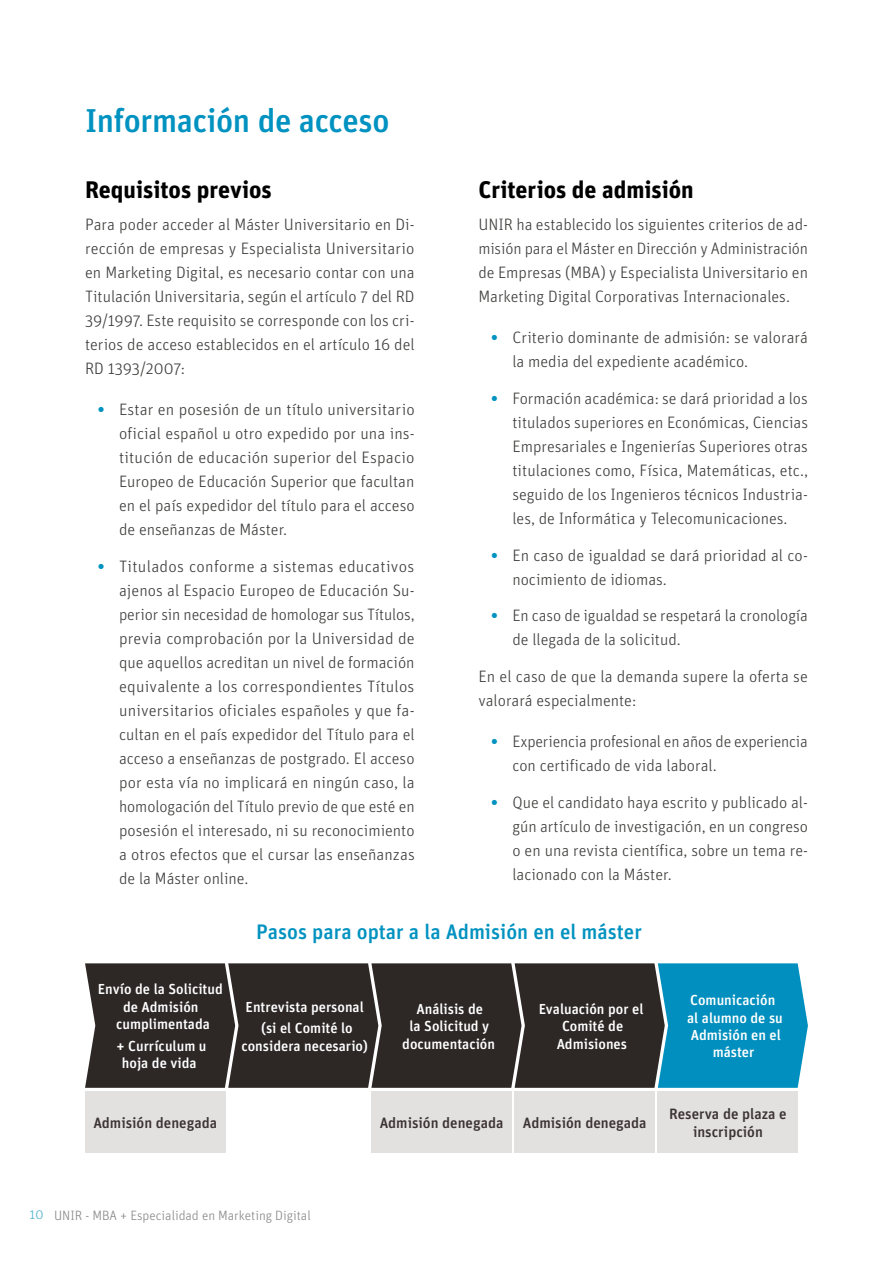
<style>
.page{position:relative;width:893px;height:1263px;background:#fff}
.page>*{position:absolute;margin:0;border:0;box-sizing:border-box;transform-origin:0 0}
.t1{font:500 33px "Unit OT";letter-spacing:-.01em;color:#0092c0}
.t2{font:700 24px "Unit OT";color:#000}
.t3{font:500 21px "Unit OT";color:#0092c0}
.t4{font:300 16.5px/24px "Unit OT";color:#3c3c3b;text-align:justify}
.t5{font:500 15px/18px "Unit OT";color:#3a3332;text-align:center}
.t6{font:500 14.55px/17.4px "Unit OT";color:#fff;text-align:center}
.t7{font:300 13.5px "Unit OT";color:#878787}
.s1{font-weight:700;color:#0092c0}
.s2{color:#4eaece}
</style>
<div class="page">
<div style="left:515px;top:1091px;width:140px;height:62px;background:#e3e0e0"></div>
<div style="left:85px;top:1091px;width:140px;height:62px;background:#e3e0e0"></div>
<div style="left:371px;top:1091px;width:141px;height:62px;background:#e3e0e0"></div>
<div style="left:658px;top:1091px;width:140px;height:62px;background:#e3e0e0"></div>
<svg style="left:85px;top:963px;width:723px;height:125px;background:#2c424b"></svg>
<h1 class="t1" style="left:85px;top:100px;width:306px">Información de acceso</h1>
<h2 class="t2" style="left:85px;top:174px;width:188px">Requisitos previos</h2>
<p class="t4" style="left:85px;top:212px;width:331px">Para poder acceder al Máster Universitario en Di&shy;rección de empresas y Especialista Universitario en Marketing Digital, es necesario contar con una Titulación Universitaria, según el artículo 7 del RD 39/1997. Este requisito se corresponde con los cri&shy;terios de acceso establecidos en el artículo 16 del RD 1393/2007:</p>
<p class="t4" style="left:119px;top:398px;width:297px;text-indent:-21px"><span class="s1">•</span> Estar en posesión de un título universitario oficial español u otro expedido por una ins&shy;titución de educación superior del Espacio Europeo de Educación Superior que facultan en el país expedidor del título para el acceso de enseñanzas de Máster.</p>
<p class="t4" style="left:119px;top:554px;width:297px;text-indent:-21px"><span class="s1">•</span> Titulados conforme a sistemas educativos ajenos al Espacio Europeo de Educación Su&shy;perior sin necesidad de homologar sus Títulos, previa comprobación por la Universidad de que aquellos acreditan un nivel de formación equivalente a los correspondientes Títulos universitarios oficiales españoles y que fa&shy;cultan en el país expedidor del Título para el acceso a enseñanzas de postgrado. El acceso por esta vía no implicará en ningún caso, la homologación del Título previo de que esté en posesión el interesado, ni su reconocimiento a otros efectos que el cursar las enseñanzas de la Máster online.</p>
<h2 class="t2" style="left:478px;top:174px;width:217px">Criterios de admisión</h2>
<p class="t4" style="left:478px;top:212px;width:331px">UNIR ha establecido los siguientes criterios de ad&shy;misión para el Máster en Dirección y Administración de Empresas (MBA) y Especialista Universitario en Marketing Digital Corporativas Internacionales.</p>
<p class="t4" style="left:512px;top:326px;width:297px;text-indent:-21px"><span class="s1">•</span> Criterio dominante de admisión: se valorará la media del expediente académico.</p>
<p class="t4" style="left:512px;top:386px;width:297px;text-indent:-21px"><span class="s1">•</span> Formación académica: se dará prioridad a los titulados superiores en Económicas, Ciencias Empresariales e Ingenierías Superiores otras titulaciones como, Física, Matemáticas, etc., seguido de los Ingenieros técnicos Industria&shy;les, de Informática y Telecomunicaciones.</p>
<p class="t4" style="left:512px;top:543px;width:297px;text-indent:-21px"><span class="s1">•</span> En caso de igualdad se dará prioridad al co&shy;nocimiento de idiomas.</p>
<p class="t4" style="left:512px;top:604px;width:297px;text-indent:-21px"><span class="s1">•</span> En caso de igualdad se respetará la cronología de llegada de la solicitud.</p>
<p class="t4" style="left:478px;top:665px;width:331px">En el caso de que la demanda supere la oferta se valorará especialmente:</p>
<p class="t4" style="left:512px;top:730px;width:297px;text-indent:-21px"><span class="s1">•</span> Experiencia profesional en años de experiencia con certificado de vida laboral.</p>
<p class="t4" style="left:512px;top:790px;width:297px;text-indent:-21px"><span class="s1">•</span> Que el candidato haya escrito y publicado al&shy;gún artículo de investigación, en un congreso o en una revista científica, sobre un tema re&shy;lacionado con la Máster.</p>
<p class="t6" style="left:98px;top:980px;width:127px">Envío de la Solicitud de Admisión cumplimentada</p>
<p class="t6" style="left:117px;top:1037px;width:92px">+ Currículum u hoja de vida</p>
<p class="t3" style="left:256px;top:918px;width:387px">Pasos para optar a la Admisión en el máster</p>
<p class="t6" style="left:246px;top:996px;width:120px;line-height:21.5px">Entrevista personal (si el Comité lo</p>
<p class="t6" style="left:241px;top:1037px;width:128px">considera necesario)</p>
<p class="t6" style="left:402px;top:1000px;width:94px">Análisis de<br>la Solicitud y documentación</p>
<p class="t6" style="left:539px;top:1000px;width:106px">Evaluación por el<br>Comité de<br>Admisiones</p>
<p class="t6" style="left:687px;top:991px;width:97px">Comunicación al alumno de su<br>Admisión en el máster</p>
<p class="t5" style="left:93px;top:1114px;width:125px">Admisión denegada</p>
<p class="t5" style="left:380px;top:1114px;width:125px">Admisión denegada</p>
<p class="t5" style="left:523px;top:1114px;width:125px">Admisión denegada</p>
<p class="t5" style="left:669px;top:1105px;width:119px">Reserva de plaza e inscripción</p>
<p class="t7" style="left:30px;top:1207px;width:283px"><span class="s2">10</span> UNIR - MBA + Especialidad en Marketing Digital</p>
</div>
